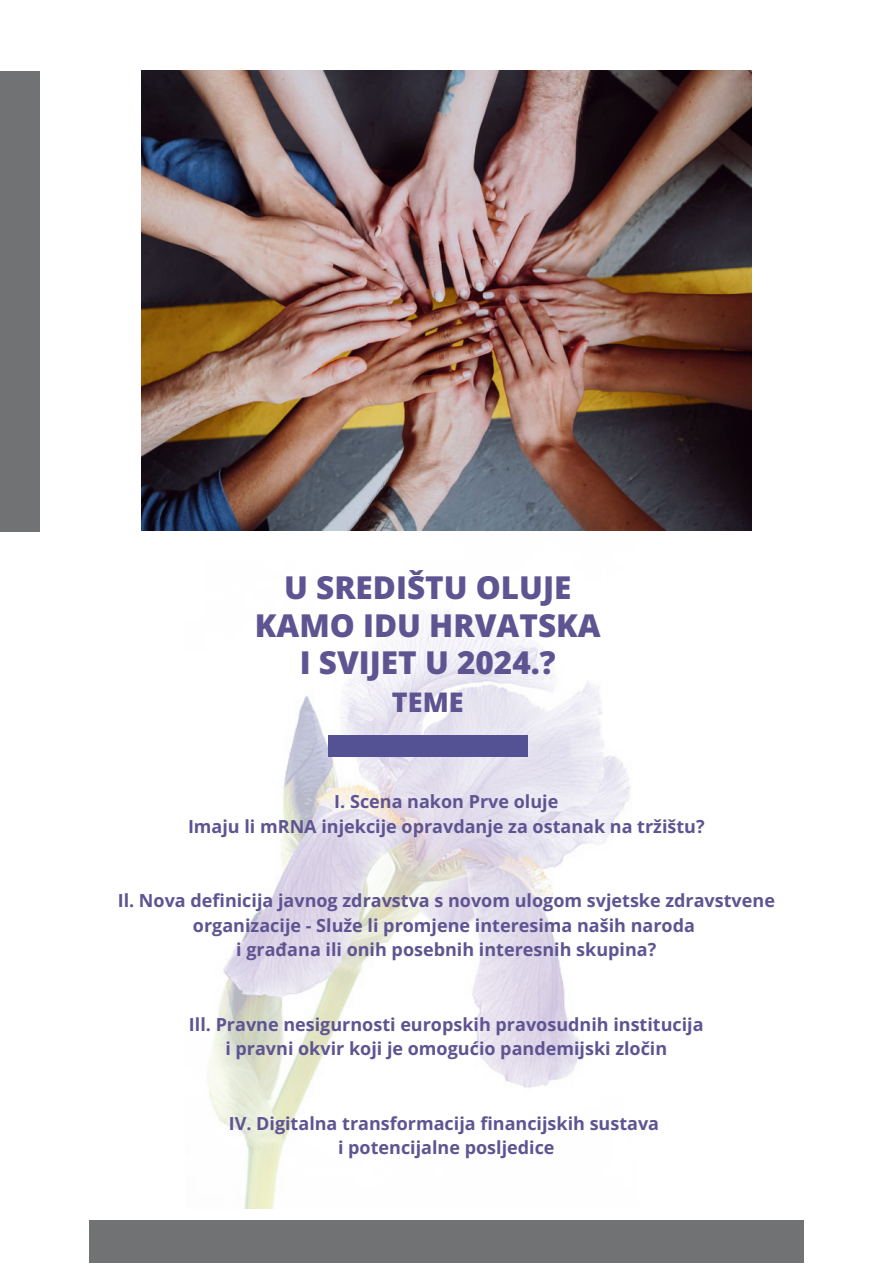
<style>
.page{position:relative;width:893px;height:1264px;background:#fff}
.page>*{position:absolute;margin:0;border:0;box-sizing:border-box;transform-origin:0 0}
.t1{font:800 31.5px/37px "Open Sans";color:#5f5492;text-align:center}
.t2{font:800 27px "Open Sans";color:#5f5492}
.t3{font:700 18px/24.8px "Open Sans";color:#5f5492;text-align:center}
</style>
<div class="page">
<div style="left:0;top:71px;width:40px;height:460px;background:#707273"></div>
<img style="left:141px;top:71px;width:610px;height:460px">
<img style="left:207px;top:611px;width:423px;height:597px">
<div style="left:328px;top:735px;width:199px;height:22px;background:#545295"></div>
<div style="left:89px;top:1219px;width:714px;height:43px;background:#707273"></div>
<h1 class="t1" style="left:255px;top:568px;width:347px">U SREDIŠTU OLUJE<br>KAMO IDU HRVATSKA<br>I SVIJET U 2024.?</h1>
<h2 class="t2" style="left:392px;top:681px;width:73px">TEME</h2>
<p class="t3" style="left:188px;top:788px;width:518px">I. Scena nakon Prve oluje<br>Imaju li mRNA injekcije opravdanje za ostanak na tržištu?</p>
<p class="t3" style="left:118px;top:887px;width:658px">Il. Nova definicija javnog zdravstva s novom ulogom svjetske zdravstvene organizacije - Služe li promjene interesima naših naroda<br>i građana ili onih posebnih interesnih skupina?</p>
<p class="t3" style="left:189px;top:1011px;width:516px">Ill. Pravne nesigurnosti europskih pravosudnih institucija i pravni okvir koji je omogućio pandemijski zločin</p>
<p class="t3" style="left:229px;top:1110px;width:432px">IV. Digitalna transformacija financijskih sustava i potencijalne posljedice</p>
</div>
